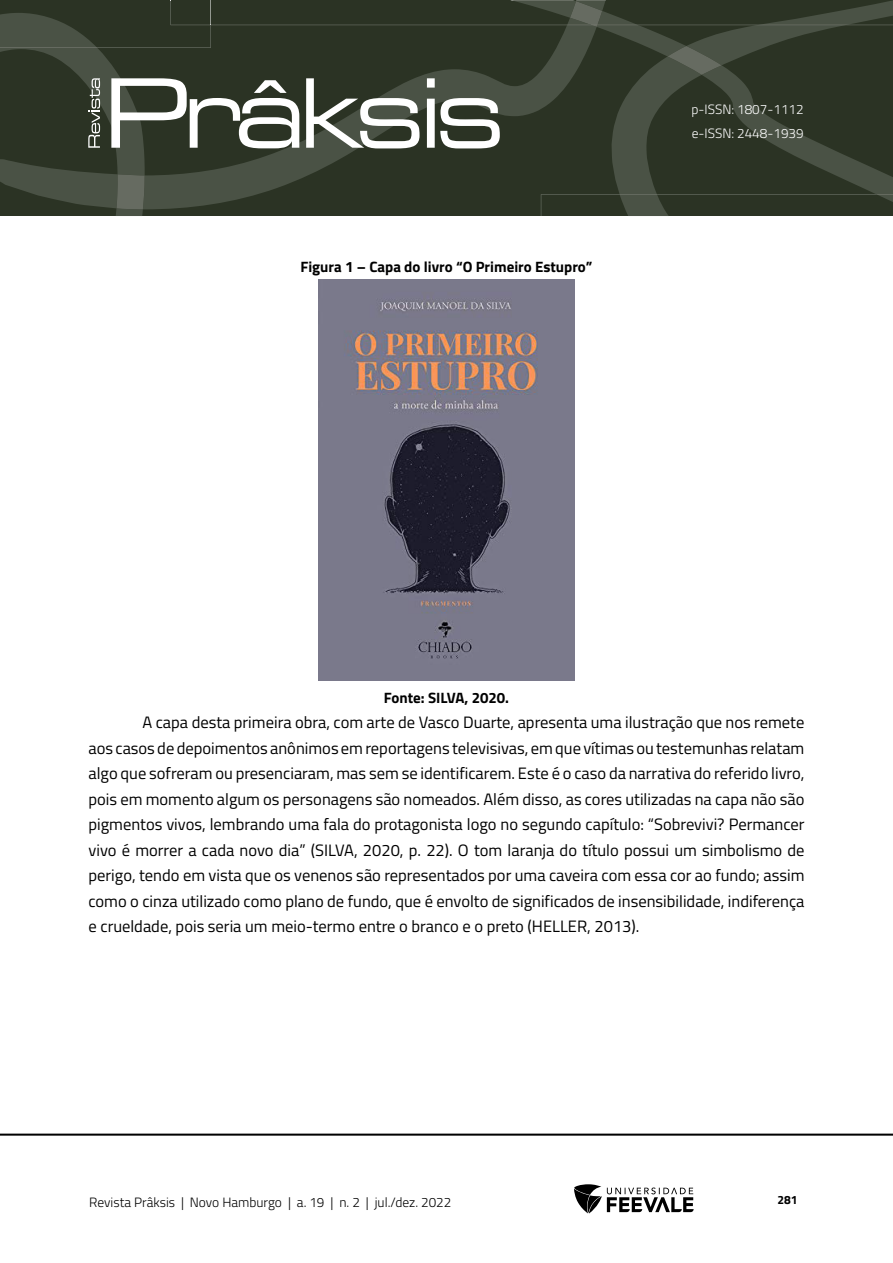
<style>
.page{position:relative;width:893px;height:1263px;background:#fff}
.page>*{position:absolute;margin:0;border:0;box-sizing:border-box;transform-origin:0 0}
.Corpo_de_texto{font:16.5px/25.5px "Titillium Web";color:#000;text-align:justify}
.Fonte{font:700 15px "Titillium Web";color:#000}
.t1{font:300 13.5px "Titillium Web";color:#000}
.t2{font:300 13.5px/24px "Titillium Web";color:#fff}
.t3{font:700 12px "Titillium Web";color:#000}
</style>
<div class="page">
<hr style="left:0;top:1133px;width:893px;height:3px;background:#000">
<svg style="left:574px;top:1184px;width:120px;height:29px"></svg>
<svg style="left:0;top:0;width:893px;height:216px;background:#3c4436"></svg>
<img style="left:319px;top:280px;width:255px;height:401px">
<p class="Fonte" style="left:300px;top:255px;width:294px">Figura 1 – Capa do livro “O Primeiro Estupro”</p>
<p class="t2" style="left:691px;top:97px;width:114px">p-ISSN: 1807-1112 e-ISSN: 2448-1939</p>
<p class="Fonte" style="left:384px;top:686px;width:127px">Fonte: SILVA, 2020.</p>
<p class="Corpo_de_texto" style="left:88px;top:709px;width:718px;text-indent:54px">A capa desta primeira obra, com arte de Vasco Duarte, apresenta uma ilustração que nos remete aos casos de depoimentos anônimos em reportagens televisivas, em que vítimas ou testemunhas relatam algo que sofreram ou presenciaram, mas sem se identificarem. Este é o caso da narrativa do referido livro, pois em momento algum os personagens são nomeados. Além disso, as cores utilizadas na capa não são pigmentos vivos, lembrando uma fala do protagonista logo no segundo capítulo: “Sobrevivi? Permancer vivo é morrer a cada novo dia” (SILVA, 2020, p. 22). O tom laranja do título possui um simbolismo de perigo, tendo em vista que os venenos são representados por uma caveira com essa cor ao fundo; assim como o cinza utilizado como plano de fundo, que é envolto de significados de insensibilidade, indiferença e crueldade, pois seria um meio-termo entre o branco e o preto (HELLER, 2013).</p>
<p class="t1" style="left:89px;top:1192px;width:364px">Revista Prâksis | Novo Hamburgo | a. 19 | n. 2 | jul./dez. 2022</p>
<p class="t3" style="left:777px;top:1190px;width:22px">281</p>
</div>
